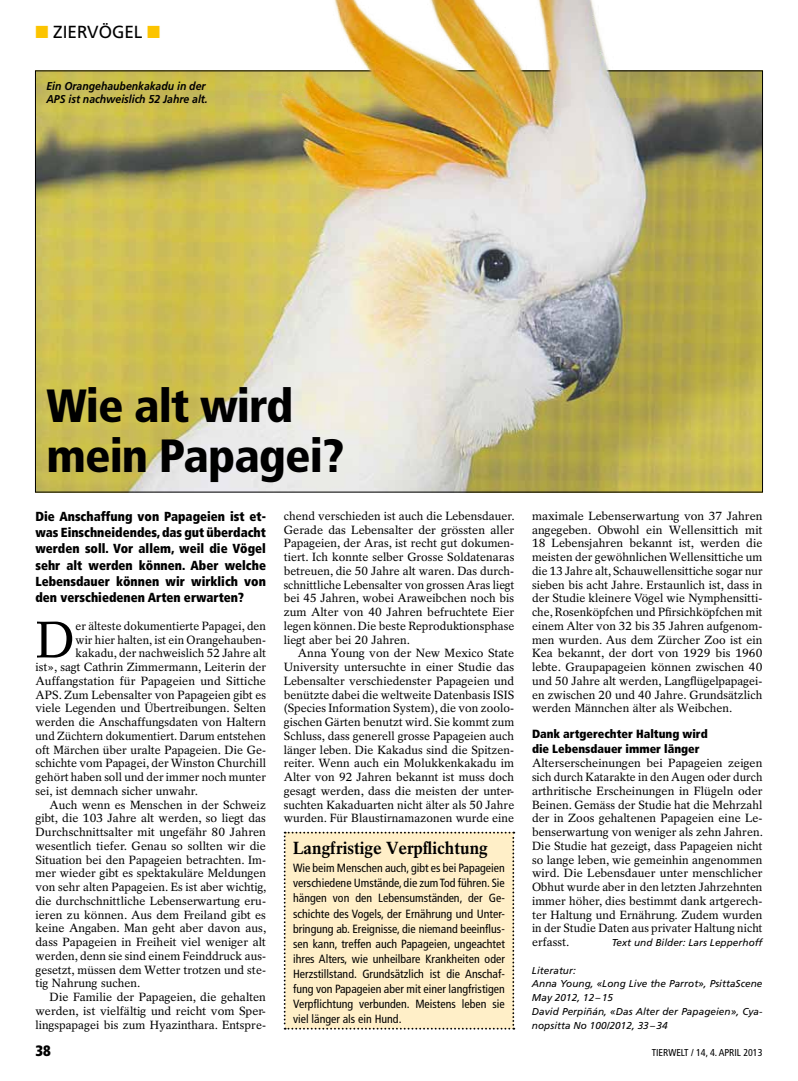
<style>
.page{position:relative;width:798px;height:1081px;background:#fff}
.page>*{position:absolute;margin:0;border:0;box-sizing:border-box;transform-origin:0 0}
.t1{font:51.12px "Rotation LT Std";color:#000}
.t2{font:900 condensed 46.5px/50px "Frutiger LT Pro";letter-spacing:-.02em;color:#000}
.t3{font:700 17.5px "Rotation LT Std";color:#000}
.t4{font:17.5px "Frutiger LT Pro";color:#000}
.t5{font:900 condensed 15px "Frutiger LT Pro";color:#000}
.t6{font:900 condensed 13.12px/16.2px "Frutiger LT Pro";color:#000;text-align:justify;scale:.96 1}
.t7{font:11.88px/13.8px "Rotation LT Std";letter-spacing:.005em;color:#000;text-align:justify}
.t8{font:condensed 11.88px/15px "Frutiger LT Pro";color:#000;text-align:justify}
.t9{font:900 condensed 11.88px/15px "Frutiger LT Pro";color:#000}
.t10{font:italic 700 11.38px/13.1px "Frutiger LT Pro";color:#000;scale:.92 1}
.t11{font:italic 10px/13.8px "Frutiger LT Pro";letter-spacing:.005em;color:#000}
.t12{font:condensed 10px "Frutiger LT Pro";color:#000}
.s1{color:#fcc400}
</style>
<div class="page">
<img style="left:37px;top:73px;width:723px;height:417px">
<div style="left:283px;top:831px;width:231px;height:198px;background:#ffefc8"></div>
<img style="left:248px;top:0;width:392px;height:107px">
<h3 class="t4" style="left:35px;top:22px;width:126px"><span class="s1">■</span> ZIERVÖGEL <span class="s1">■</span></h3>
<p class="t10" style="left:46px;top:80px;width:177px">Ein Orangehaubenkakadu in der<br>APS ist nachweislich 52 Jahre alt.</p>
<h2 class="t2" style="left:46px;top:381px;width:299px">Wie alt wird mein Papagei?</h2>
<p class="t6" style="left:35px;top:508px;width:241px">Die Anschaffung von Papageien ist et&shy;was Einschneidendes, das gut überdacht werden soll. Vor allem, weil die Vögel sehr alt werden können. Aber welche Lebensdauer können wir wirklich von den verschiedenen Arten erwarten?</p>
<h1 class="t1" style="left:35px;top:610px;width:41px">D</h1>
<p class="t7" style="left:75px;top:619px;width:192px">er älteste dokumentierte Papagei, den</p>
<p class="t7" style="left:75px;top:633px;width:192px">wir hier halten, ist ein Orangehauben-</p>
<p class="t7" style="left:75px;top:646px;width:192px">kakadu, der nachweislich 52 Jahre alt</p>
<p class="t7" style="left:35px;top:660px;width:232px">ist», sagt Cathrin Zimmermann, Leiterin der</p>
<p class="t7" style="left:35px;top:674px;width:232px">Auffangstation für Papageien und Sittiche</p>
<p class="t7" style="left:35px;top:688px;width:232px">APS. Zum Lebensalter von Papageien gibt es</p>
<p class="t7" style="left:35px;top:701px;width:232px">viele Legenden und Übertreibungen. Selten</p>
<p class="t7" style="left:35px;top:715px;width:232px">werden die Anschaffungsdaten von Haltern</p>
<p class="t7" style="left:35px;top:729px;width:232px">und Züchtern dokumentiert. Darum entstehen</p>
<p class="t7" style="left:35px;top:743px;width:232px">oft Märchen über uralte Papageien. Die Ge-</p>
<p class="t7" style="left:35px;top:756px;width:232px">schichte vom Papagei, der Winston Churchill</p>
<p class="t7" style="left:35px;top:770px;width:232px">gehört haben soll und der immer noch munter</p>
<p class="t7" style="left:35px;top:784px;width:164px">sei, ist demnach sicher unwahr.</p>
<p class="t7" style="left:50px;top:798px;width:218px">Auch wenn es Menschen in der Schweiz</p>
<p class="t7" style="left:35px;top:811px;width:232px">gibt, die 103 Jahre alt werden, so liegt das</p>
<p class="t7" style="left:35px;top:825px;width:232px">Durchschnittsalter mit ungefähr 80 Jahren</p>
<p class="t7" style="left:35px;top:839px;width:232px">wesentlich tiefer. Genau so sollten wir die</p>
<p class="t7" style="left:35px;top:853px;width:232px">Situation bei den Papageien betrachten. Im-</p>
<p class="t7" style="left:35px;top:866px;width:232px">mer wieder gibt es spektakuläre Meldungen</p>
<p class="t7" style="left:35px;top:880px;width:232px">von sehr alten Papageien. Es ist aber wichtig,</p>
<p class="t7" style="left:35px;top:894px;width:232px">die durchschnittliche Lebenserwartung eru-</p>
<p class="t7" style="left:35px;top:908px;width:232px">ieren zu können. Aus dem Freiland gibt es</p>
<p class="t7" style="left:35px;top:921px;width:232px">keine Angaben. Man geht aber davon aus,</p>
<p class="t7" style="left:35px;top:935px;width:232px">dass Papageien in Freiheit viel weniger alt</p>
<p class="t7" style="left:35px;top:949px;width:232px">werden, denn sie sind einem Feinddruck aus-</p>
<p class="t7" style="left:35px;top:963px;width:232px">gesetzt, müssen dem Wetter trotzen und ste-</p>
<p class="t7" style="left:35px;top:976px;width:106px">tig Nahrung suchen.</p>
<p class="t7" style="left:50px;top:990px;width:218px">Die Familie der Papageien, die gehalten</p>
<p class="t7" style="left:35px;top:1004px;width:232px">werden, ist vielfältig und reicht vom Sper-</p>
<p class="t7" style="left:35px;top:1018px;width:232px">lingspapagei bis zum Hyazinthara. Entspre-</p>
<p class="t7" style="left:283px;top:509px;width:232px">chend verschieden ist auch die Lebensdauer.<br>Gerade das Lebensalter der grössten aller Papageien, der Aras, ist recht gut dokumen&shy;tiert. Ich konnte selber Grosse Soldatenaras betreuen, die 50 Jahre alt waren. Das durch&shy;schnittliche Lebensalter von grossen Aras liegt bei 45 Jahren, wobei Araweibchen noch bis zum Alter von 40 Jahren befruchtete Eier legen können. Die beste Reproduktionsphase liegt aber bei 20 Jahren.</p>
<p class="t7" style="left:283px;top:646px;width:232px;text-indent:14px">Anna Young von der New Mexico State University untersuchte in einer Studie das Lebensalter verschiedenster Papageien und benützte dabei die weltweite Datenbasis ISIS (Species Information System), die von zoolo&shy;gischen Gärten benutzt wird. Sie kommt zum Schluss, dass generell grosse Papageien auch länger leben. Die Kakadus sind die Spitzen&shy;reiter. Wenn auch ein Molukkenkakadu im Alter von 92 Jahren bekannt ist muss doch gesagt werden, dass die meisten der unter&shy;suchten Kakaduarten nicht älter als 50 Jahre wurden. Für Blaustirnamazonen wurde eine</p>
<h3 class="t3" style="left:293px;top:837px;width:196px">Langfristige Verpflichtung</h3>
<p class="t8" style="left:293px;top:861px;width:213px">Wie beim Menschen auch, gibt es bei Papageien verschiedene Umstände, die zum Tod führen. Sie hängen von den Lebensumständen, der Ge&shy;schichte des Vogels, der Ernährung und Unter&shy;bringung ab. Ereignisse, die niemand beeinflus&shy;sen kann, treffen auch Papageien, ungeachtet ihres Alters, wie unheilbare Krankheiten oder Herzstillstand. Grundsätzlich ist die Anschaf&shy;fung von Papageien aber mit einer langfristigen Verpflichtung verbunden. Meistens leben sie viel länger als ein Hund.</p>
<p class="t7" style="left:531px;top:509px;width:232px">maximale Lebenserwartung von 37 Jahren angegeben. Obwohl ein Wellensittich mit 18 Lebensjahren bekannt ist, werden die meisten der gewöhnlichen Wellensittiche um die 13 Jahre alt, Schauwellensittiche sogar nur sieben bis acht Jahre. Erstaunlich ist, dass in der Studie kleinere Vögel wie Nymphensitti&shy;che, Rosenköpfchen und Pfirsichköpfchen mit einem Alter von 32 bis 35 Jahren aufgenom&shy;men wurden. Aus dem Zürcher Zoo ist ein Kea bekannt, der dort von 1929 bis 1960 lebte. Graupapageien können zwischen 40 und 50 Jahre alt werden, Langflügelpapagei&shy;en zwischen 20 und 40 Jahre. Grundsätzlich werden Männchen älter als Weibchen.</p>
<p class="t9" style="left:531px;top:726px;width:177px">Dank artgerechter Haltung wird die Lebensdauer immer länger</p>
<p class="t7" style="left:531px;top:756px;width:232px">Alterserscheinungen bei Papageien zeigen sich durch Katarakte in den Augen oder durch arthritische Erscheinungen in Flügeln oder Beinen. Gemäss der Studie hat die Mehrzahl der in Zoos gehaltenen Papageien eine Le&shy;benserwartung von weniger als zehn Jahren.<br>Die Studie hat gezeigt, dass Papageien nicht so lange leben, wie gemeinhin angenommen wird. Die Lebensdauer unter menschlicher Obhut wurde aber in den letzten Jahrzehnten immer höher, dies bestimmt dank artgerech&shy;ter Haltung und Ernährung. Zudem wurden in der Studie Daten aus privater Haltung nicht erfasst.</p>
<p class="t11" style="left:611px;top:936px;width:152px">Text und Bilder: Lars Lepperhoff</p>
<p class="t11" style="left:531px;top:963px;width:232px">Literatur:<br>Anna Young, «Long Live the Parrot», PsittaScene<br>May 2012, 12–15<br>David Perpiñán, «Das Alter der Papageien», Cya&shy;nopsitta No 100/2012, 33–34</p>
<p class="t5" style="left:35px;top:1041px;width:17px">38</p>
<p class="t12" style="left:651px;top:1047px;width:112px">TIERWELT / 14, 4. april 2013</p>
</div>
